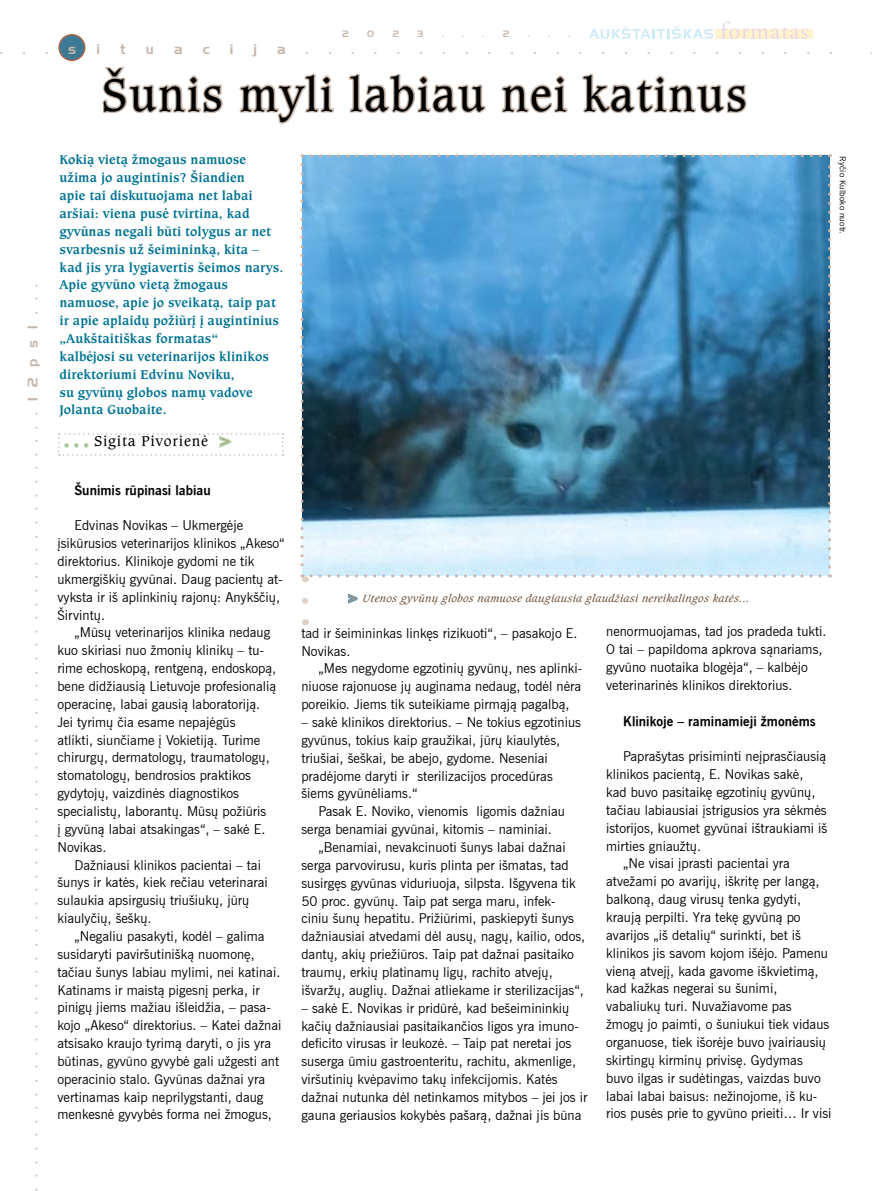
<style>
.page{position:relative;width:872px;height:1191px;background:#fff}
.page>*{position:absolute;margin:0;border:0;box-sizing:border-box;transform-origin:0 0}
.t1{font:48px "Caxton TL";letter-spacing:.02em;color:#000}
.t2{font:15px "Caxton TL";letter-spacing:.05em;color:#000}
.t3{font:13.5px "Handel Gothic TL";letter-spacing:.81em;color:#c7b6a9}
.t4{font:13.35px/17.9px "News Gothic TL";color:#000}
.t5{font:700 13.35px/17.9px "Caxton TL";color:#007392}
.t6{font:700 13.35px "News Gothic TL";color:#000}
.t7{font:italic 10.95px "Caxton TL";letter-spacing:.025em;color:#6c5036}
.t8{font:italic 10.95px "Caxton TL";color:#b1957e}
.t9{font:9px "Handel Gothic TL";color:#c7b6a9}
.t10{font:8.4px "News Gothic TL";letter-spacing:.025em;color:#000}
.s1{color:#b1957e}
</style>
<div class="page">
<div style="left:715px;top:29px;width:97px;height:10px;background:#fff4cd"></div>
<svg style="left:589px;top:26px;width:124px;height:13px"></svg>
<svg style="left:721px;top:21px;width:86px;height:18px"></svg>
<div style="left:59px;top:35px;width:26px;height:25px;background:#3d7b94;border-radius:50%"></div>
<div style="left:58px;top:34px;width:27px;height:27px;border:2px solid #a36350;border-radius:50%"></div>
<svg style="left:347px;top:593px;width:12px;height:11px"></svg>
<svg style="left:302px;top:601px;width:6px;height:3px"></svg>
<svg style="left:58px;top:67px;width:773px;height:515px"></svg>
<p class="t9" style="left:342px;top:28px;width:8px">2</p>
<p class="t9" style="left:367px;top:28px;width:8px">0</p>
<p class="t9" style="left:393px;top:28px;width:8px">2</p>
<p class="t9" style="left:417px;top:28px;width:7px">3</p>
<p class="t9" style="left:442px;top:28px;width:3px">.</p>
<p class="t9" style="left:462px;top:28px;width:3px">.</p>
<p class="t9" style="left:482px;top:28px;width:3px">.</p>
<p class="t9" style="left:503px;top:28px;width:8px">2</p>
<p class="t9" style="left:528px;top:28px;width:3px">.</p>
<p class="t9" style="left:548px;top:28px;width:3px">.</p>
<p class="t9" style="left:568px;top:28px;width:3px">.</p>
<p class="t3" style="left:0;top:40px;width:4px">.</p>
<p class="t3" style="left:23px;top:40px;width:4px">.</p>
<p class="t3" style="left:46px;top:40px;width:4px">.</p>
<p class="t3" style="left:68px;top:40px;width:10px">s</p>
<p class="t3" style="left:96px;top:40px;width:5px">i</p>
<p class="t3" style="left:120px;top:40px;width:7px">t</p>
<p class="t3" style="left:146px;top:40px;width:10px">u</p>
<p class="t3" style="left:174px;top:40px;width:10px">a</p>
<p class="t3" style="left:203px;top:40px;width:9px">c</p>
<p class="t3" style="left:230px;top:40px;width:5px">i</p>
<p class="t3" style="left:254px;top:40px;width:5px">j</p>
<p class="t3" style="left:277px;top:40px;width:10px">a</p>
<p class="t3" style="left:306px;top:40px;width:4px">.</p>
<p class="t3" style="left:329px;top:40px;width:4px">.</p>
<p class="t3" style="left:351px;top:40px;width:4px">.</p>
<p class="t3" style="left:374px;top:40px;width:4px">.</p>
<p class="t3" style="left:397px;top:40px;width:4px">.</p>
<p class="t3" style="left:420px;top:40px;width:4px">.</p>
<p class="t3" style="left:442px;top:40px;width:4px">.</p>
<p class="t3" style="left:465px;top:40px;width:4px">.</p>
<p class="t3" style="left:488px;top:40px;width:4px">.</p>
<p class="t3" style="left:511px;top:40px;width:4px">.</p>
<p class="t3" style="left:534px;top:40px;width:4px">.</p>
<p class="t3" style="left:556px;top:40px;width:4px">.</p>
<p class="t3" style="left:579px;top:40px;width:4px">.</p>
<p class="t3" style="left:602px;top:40px;width:4px">.</p>
<p class="t3" style="left:625px;top:40px;width:4px">.</p>
<p class="t3" style="left:647px;top:40px;width:4px">.</p>
<p class="t3" style="left:670px;top:40px;width:4px">.</p>
<p class="t3" style="left:693px;top:40px;width:4px">.</p>
<p class="t3" style="left:716px;top:40px;width:4px">.</p>
<p class="t3" style="left:738px;top:40px;width:4px">.</p>
<p class="t3" style="left:761px;top:40px;width:4px">.</p>
<p class="t3" style="left:784px;top:40px;width:4px">.</p>
<p class="t3" style="left:807px;top:40px;width:4px">.</p>
<p class="t3" style="left:829px;top:40px;width:4px">.</p>
<p class="t3" style="left:24px;top:1190px;width:908px;rotate:-90deg">..........................................................12psl...</p>
<h1 class="t1" style="left:101px;top:65px;width:647px">Šunis myli labiau nei katinus</h1>
<p class="t5" style="left:59px;top:151px;width:225px">Kokią vietą žmogaus namuose užima jo augintinis? Šiandien<br>apie tai diskutuojama net labai aršiai: viena pusė tvirtina, kad gyvūnas negali būti tolygus ar net svarbesnis už šeimininką, kita – kad jis yra lygiavertis šeimos narys.<br>Apie gyvūno vietą žmogaus namuose, apie jo sveikatą, taip pat ir apie aplaidų požiūrį į augintinius „Aukštaitiškas formatas“<br>kalbėjosi su veterinarijos klinikos direktoriumi Edvinu Noviku,<br>su gyvūnų globos namų vadove<br>Jolanta Guobaite.</p>
<p class="t2" style="left:64px;top:432px;width:168px"><span class="s1">. . .</span> Sigita Pivorienė <span class="s1">&gt;</span></p>
<p class="t10" style="left:848px;top:156px;width:79px;rotate:90deg">Ryčio Kulboko nuotr.</p>
<p class="t6" style="left:74px;top:481px;width:138px">Šunimis rūpinasi labiau</p>
<p class="t4" style="left:57px;top:516px;width:229px;text-indent:17px">Edvinas Novikas – Ukmergėje įsikūrusios veterinarijos klinikos „Akeso“ direktorius. Klinikoje gydomi ne tik ukmergiškių gyvūnai. Daug pacientų at&shy;vyksta ir iš aplinkinių rajonų: Anykščių, Širvintų.</p>
<p class="t4" style="left:57px;top:623px;width:220px;text-indent:17px">„Mūsų veterinarijos klinika nedaug kuo skiriasi nuo žmonių klinikų – tu&shy;rime echoskopą, rentgeną, endoskopą, bene didžiausią Lietuvoje profesionalią operacinę, labai gausią laboratoriją.<br>Jei tyrimų čia esame nepajėgūs<br>atlikti, siunčiame į Vokietiją. Turime chirurgų, dermatologų, traumatologų, stomatologų, bendrosios praktikos gydytojų, vaizdinės diagnostikos specialistų, laborantų. Mūsų požiūris<br>į gyvūną labai atsakingas“, – sakė E.<br>Novikas.</p>
<p class="t4" style="left:57px;top:855px;width:212px;text-indent:17px">Dažniausi klinikos pacientai – tai šunys ir katės, kiek rečiau veterinarai sulaukia apsirgusių triušiukų, jūrų kiaulyčių, šeškų.</p>
<p class="t4" style="left:57px;top:927px;width:226px;text-indent:17px">„Negaliu pasakyti, kodėl – galima susidaryti paviršutinišką nuomonę, tačiau šunys labiau mylimi, nei katinai.<br>Katinams ir maistą pigesnį perka, ir pinigų jiems mažiau išleidžia, – pasa&shy;kojo „Akeso“ direktorius. – Katei dažnai atsisako kraujo tyrimą daryti, o jis yra būtinas, gyvūno gyvybė gali užgesti ant operacinio stalo. Gyvūnas dažnai yra vertinamas kaip neprilygstanti, daug menkesnė gyvybės forma nei žmogus,</p>
<p class="t7" style="left:363px;top:591px;width:388px">Utenos gyvūnų globos namuose daugiausia glaudžiasi nereikalingos katės...</p>
<p class="t8" style="left:348px;top:591px;width:11px">&gt;</p>
<p class="t4" style="left:301px;top:624px;width:277px">tad ir šeimininkas linkęs rizikuoti“, – pasakojo E.<br>Novikas.</p>
<p class="t4" style="left:301px;top:659px;width:282px;text-align:justify;text-indent:17px">„Mes negydome egzotinių gyvūnų, nes aplinki&shy;niuose rajonuose jų auginama nedaug, todėl nėra poreikio. Jiems tik suteikiame pirmąją pagalbą,</p>
<p class="t4" style="left:301px;top:713px;width:281px">– sakė klinikos direktorius. – Ne tokius egzotinius gyvūnus, tokius kaip graužikai, jūrų kiaulytės, triušiai, šeškai, be abejo, gydome. Neseniai pradėjome daryti ir sterilizacijos procedūras šiems gyvūnėliams.“</p>
<p class="t4" style="left:318px;top:802px;width:248px">Pasak E. Noviko, vienomis ligomis dažniau</p>
<p class="t4" style="left:301px;top:820px;width:252px">serga benamiai gyvūnai, kitomis – naminiai.</p>
<p class="t4" style="left:318px;top:838px;width:249px">„Benamiai, nevakcinuoti šunys labai dažnai</p>
<p class="t4" style="left:301px;top:856px;width:269px">serga parvovirusu, kuris plinta per išmatas, tad</p>
<p class="t4" style="left:301px;top:874px;width:276px">susirgęs gyvūnas viduriuoja, silpsta. Išgyvena tik</p>
<p class="t4" style="left:301px;top:891px;width:256px">50 proc. gyvūnų. Taip pat serga maru, infek-</p>
<p class="t4" style="left:301px;top:909px;width:274px">ciniu šunų hepatitu. Prižiūrimi, paskiepyti šunys</p>
<p class="t4" style="left:301px;top:927px;width:285px">dažniausiai atvedami dėl ausų, nagų, kailio, odos,</p>
<p class="t4" style="left:301px;top:945px;width:274px">dantų, akių priežiūros. Taip pat dažnai pasitaiko</p>
<p class="t4" style="left:301px;top:963px;width:253px">traumų, erkių platinamų ligų, rachito atvejų,</p>
<p class="t4" style="left:301px;top:981px;width:284px">išvaržų, auglių. Dažnai atliekame ir sterilizacijas“,</p>
<p class="t4" style="left:301px;top:998px;width:287px">– sakė E. Novikas ir pridūrė, kad bešeimininkių kačių dažniausiai pasitaikančios ligos yra imuno&shy;deficito virusas ir leukozė. – Taip pat neretai jos suserga ūmiu gastroenteritu, rachitu, akmenlige, viršutinių kvėpavimo takų infekcijomis. Katės dažnai nutunka dėl netinkamos mitybos – jei jos ir gauna geriausios kokybės pašarą, dažnai jis būna</p>
<p class="t4" style="left:606px;top:622px;width:222px">nenormuojamas, tad jos pradeda tukti.<br>O tai – papildoma apkrova sąnariams, gyvūno nuotaika blogėja“, – kalbėjo veterinarinės klinikos direktorius.</p>
<p class="t6" style="left:623px;top:712px;width:194px">Klinikoje – raminamieji žmonėms</p>
<p class="t4" style="left:623px;top:747px;width:205px">Paprašytas prisiminti neįprasčiausią</p>
<p class="t4" style="left:606px;top:765px;width:199px">klinikos pacientą, E. Novikas sakė,</p>
<p class="t4" style="left:606px;top:783px;width:211px">kad buvo pasitaikę egzotinių gyvūnų,</p>
<p class="t4" style="left:606px;top:801px;width:222px">tačiau labiausiai įstrigusios yra sėkmės</p>
<p class="t4" style="left:606px;top:819px;width:223px">istorijos, kuomet gyvūnai ištraukiami iš</p>
<p class="t4" style="left:606px;top:836px;width:96px">mirties gniaužtų.</p>
<p class="t4" style="left:623px;top:854px;width:168px">„Ne visai įprasti pacientai yra</p>
<p class="t4" style="left:606px;top:872px;width:215px">atvežami po avarijų, iškritę per langą,</p>
<p class="t4" style="left:606px;top:890px;width:196px">balkoną, daug virusų tenka gydyti,</p>
<p class="t4" style="left:606px;top:908px;width:196px">kraują perpilti. Yra tekę gyvūną po</p>
<p class="t4" style="left:606px;top:926px;width:196px">avarijos „iš detalių“ surinkti, bet iš</p>
<p class="t4" style="left:606px;top:943px;width:223px">klinikos jis savom kojom išėjo. Pamenu</p>
<p class="t4" style="left:606px;top:961px;width:214px">vieną atvejį, kada gavome iškvietimą,</p>
<p class="t4" style="left:606px;top:979px;width:173px">kad kažkas negerai su šunimi,</p>
<p class="t4" style="left:606px;top:997px;width:187px">vabaliukų turi. Nuvažiavome pas</p>
<p class="t4" style="left:606px;top:1015px;width:225px">žmogų jo paimti, o šuniukui tiek vidaus</p>
<p class="t4" style="left:606px;top:1033px;width:221px">organuose, tiek išorėje buvo įvairiausių</p>
<p class="t4" style="left:606px;top:1051px;width:198px">skirtingų kirminų privisę. Gydymas</p>
<p class="t4" style="left:606px;top:1068px;width:216px">buvo ilgas ir sudėtingas, vaizdas buvo</p>
<p class="t4" style="left:606px;top:1086px;width:213px">labai labai baisus: nežinojome, iš ku-</p>
<p class="t4" style="left:606px;top:1104px;width:227px">rios pusės prie to gyvūno prieiti… Ir visi</p>
</div>
